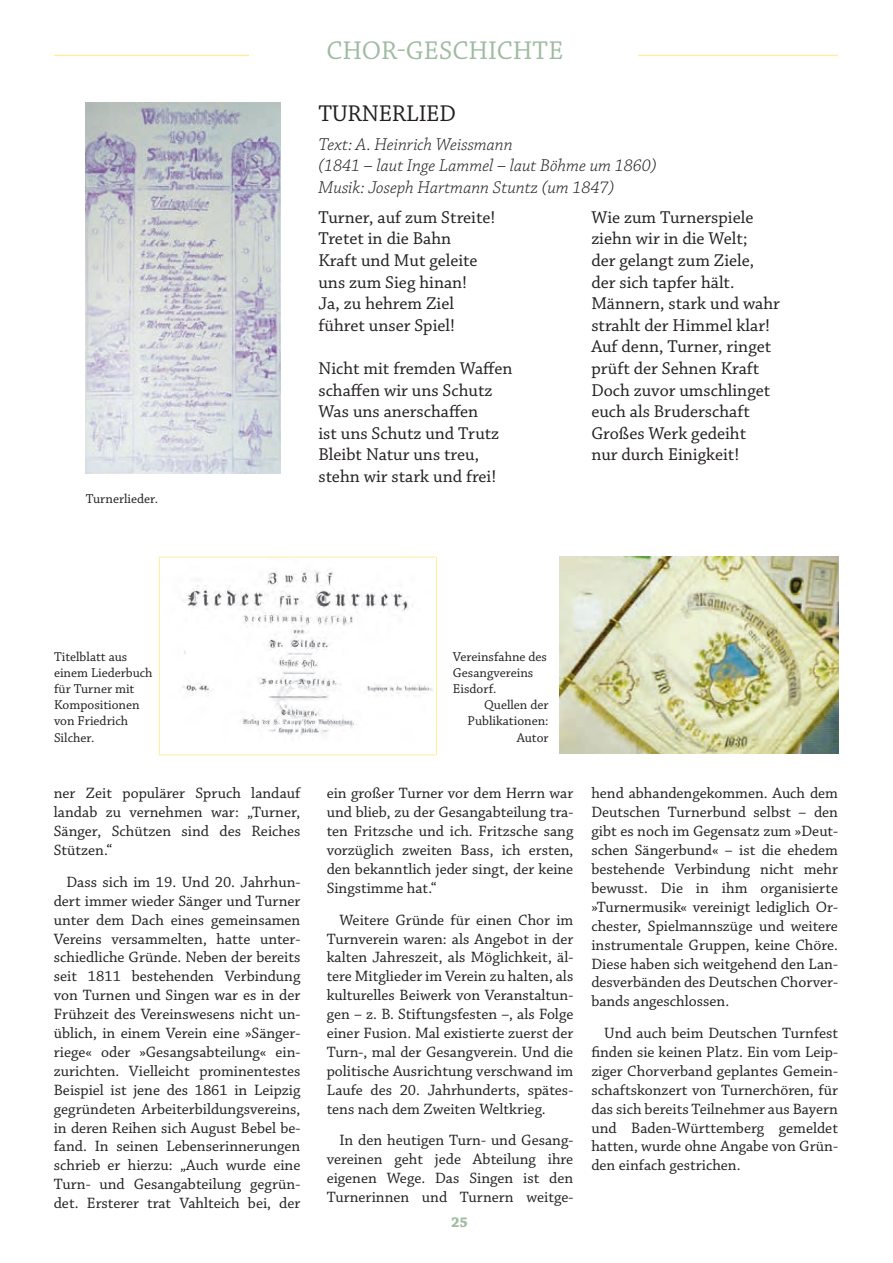
<style>
.page{position:relative;width:893px;height:1263px;background:#fff}
.page>*{position:absolute;margin:0;border:0;box-sizing:border-box;transform-origin:0 0}
.t1{font:27px "Chaparral Pro";letter-spacing:.005em;color:#9fbba2}
.t2{font:24px "Chaparral Pro";letter-spacing:-.01em;color:#231f20}
.t3{font:18px/21.6px "Chaparral Pro";color:#231f20}
.t4{font:italic 300 18px/21.6px "Chaparral Pro";color:#231f20}
.t5{font:15.75px/18.9px "Chaparral Pro";color:#231f20;text-align:justify}
.t6{font:700 15px "Chaparral Pro";color:#9fbba2}
.t7{font:13.5px/16.2px "Chaparral Pro";color:#231f20}
</style>
<div class="page">
<img style="left:86px;top:103px;width:195px;height:370px">
<hr style="left:54px;top:55px;width:195px;height:1px;background:#ffeda0">
<hr style="left:638px;top:55px;width:200px;height:1px;background:#ffeda0">
<img style="left:182px;top:570px;width:251px;height:165px">
<div style="left:159px;top:557px;width:278px;height:198px;border:1px solid #ffeda0"></div>
<img style="left:560px;top:556px;width:279px;height:198px">
<p class="t7" style="left:86px;top:491px;width:74px">Turnerlieder.</p>
<h1 class="t1" style="left:326px;top:36px;width:238px">CHOR-GESCHICHTE</h1>
<h2 class="t2" style="left:318px;top:100px;width:139px">TURNERLIED</h2>
<p class="t4" style="left:318px;top:134px;width:340px">Text: A. Heinrich Weissmann<br>(1841 – laut Inge Lammel – laut Böhme um 1860)<br>Musik: Joseph Hartmann Stuntz (um 1847)</p>
<p class="t3" style="left:318px;top:207px;width:178px">Turner, auf zum Streite!<br>Tretet in die Bahn<br>Kraft und Mut geleite uns zum Sieg hinan!<br>Ja, zu hehrem Ziel führet unser Spiel!</p>
<p class="t3" style="left:318px;top:358px;width:195px">Nicht mit fremden Waffen schaffen wir uns Schutz<br>Was uns anerschaffen<br>ist uns Schutz und Trutz<br>Bleibt Natur uns treu, stehn wir stark und frei!</p>
<p class="t3" style="left:591px;top:207px;width:190px">Wie zum Turnerspiele ziehn wir in die Welt;<br>der gelangt zum Ziele, der sich tapfer hält.<br>Männern, stark und wahr strahlt der Himmel klar!<br>Auf denn, Turner, ringet prüft der Sehnen Kraft<br>Doch zuvor umschlinget euch als Bruderschaft<br>Großes Werk gedeiht<br>nur durch Einigkeit!</p>
<p class="t7" style="left:54px;top:649px;width:100px">Titelblatt aus einem Liederbuch für Turner mit<br>Kompositionen von Friedrich<br>Silcher.</p>
<p class="t5" style="left:54px;top:785px;width:248px">ner Zeit populärer Spruch landauf landab zu vernehmen war: „Turner, Sänger, Schützen sind des Reiches Stützen.“</p>
<p class="t5" style="left:54px;top:873px;width:248px;text-indent:13px">Dass sich im 19. Und 20. Jahrhun&shy;dert immer wieder Sänger und Turner unter dem Dach eines gemeinsamen Vereins versammelten, hatte unter&shy;schiedliche Gründe. Neben der bereits seit 1811 bestehenden Verbindung von Turnen und Singen war es in der Frühzeit des Vereinswesens nicht un&shy;üblich, in einem Verein eine »Sänger&shy;riege« oder »Gesangsabteilung« ein&shy;zurichten. Vielleicht prominentestes Beispiel ist jene des 1861 in Leipzig gegründeten Arbeiterbildungsvereins, in deren Reihen sich August Bebel be&shy;fand. In seinen Lebenserinnerungen schrieb er hierzu: „Auch wurde eine Turn- und Gesangabteilung gegrün&shy;det. Ersterer trat Vahlteich bei, der</p>
<p class="t7" style="left:453px;top:649px;width:95px">Vereinsfahne des<br>Gesangvereins<br>Eisdorf.</p>
<p class="t7" style="left:468px;top:697px;width:82px;text-align:right">Quellen der<br>Publikationen:<br>Autor</p>
<p class="t5" style="left:327px;top:785px;width:248px">ein großer Turner vor dem Herrn war und blieb, zu der Gesangabteilung tra&shy;ten Fritzsche und ich. Fritzsche sang vorzüglich zweiten Bass, ich ersten, den bekanntlich jeder singt, der keine Singstimme hat.“</p>
<p class="t5" style="left:327px;top:911px;width:248px;text-indent:13px">Weitere Gründe für einen Chor im Turnverein waren: als Angebot in der kalten Jahreszeit, als Möglichkeit, äl&shy;tere Mitglieder im Verein zu halten, als kulturelles Beiwerk von Veranstaltun&shy;gen – z. B. Stiftungsfesten –, als Folge einer Fusion. Mal existierte zuerst der Turn-, mal der Gesangverein. Und die politische Ausrichtung verschwand im Laufe des 20. Jahrhunderts, spätes&shy;tens nach dem Zweiten Weltkrieg.</p>
<p class="t5" style="left:327px;top:1131px;width:248px;text-indent:13px">In den heutigen Turn- und Gesang&shy;vereinen geht jede Abteilung ihre eigenen Wege. Das Singen ist den Turnerinnen und Turnern weitge-</p>
<p class="t6" style="left:451px;top:1214px;width:18px">25</p>
<p class="t5" style="left:591px;top:785px;width:248px">hend abhandengekommen. Auch dem Deutschen Turnerbund selbst – den gibt es noch im Gegensatz zum »Deut&shy;schen Sängerbund« – ist die ehedem bestehende Verbindung nicht mehr bewusst. Die in ihm organisierte »Turnermusik« vereinigt lediglich Or&shy;chester, Spielmannszüge und weitere instrumentale Gruppen, keine Chöre.<br>Diese haben sich weitgehend den Lan&shy;desverbänden des Deutschen Chorver&shy;bands angeschlossen.</p>
<p class="t5" style="left:591px;top:1024px;width:248px;text-indent:13px">Und auch beim Deutschen Turnfest finden sie keinen Platz. Ein vom Leip&shy;ziger Chorverband geplantes Gemein&shy;schaftskonzert von Turnerchören, für das sich bereits Teilnehmer aus Bayern und Baden-Württemberg gemeldet hatten, wurde ohne Angabe von Grün&shy;den einfach gestrichen.</p>
</div>
